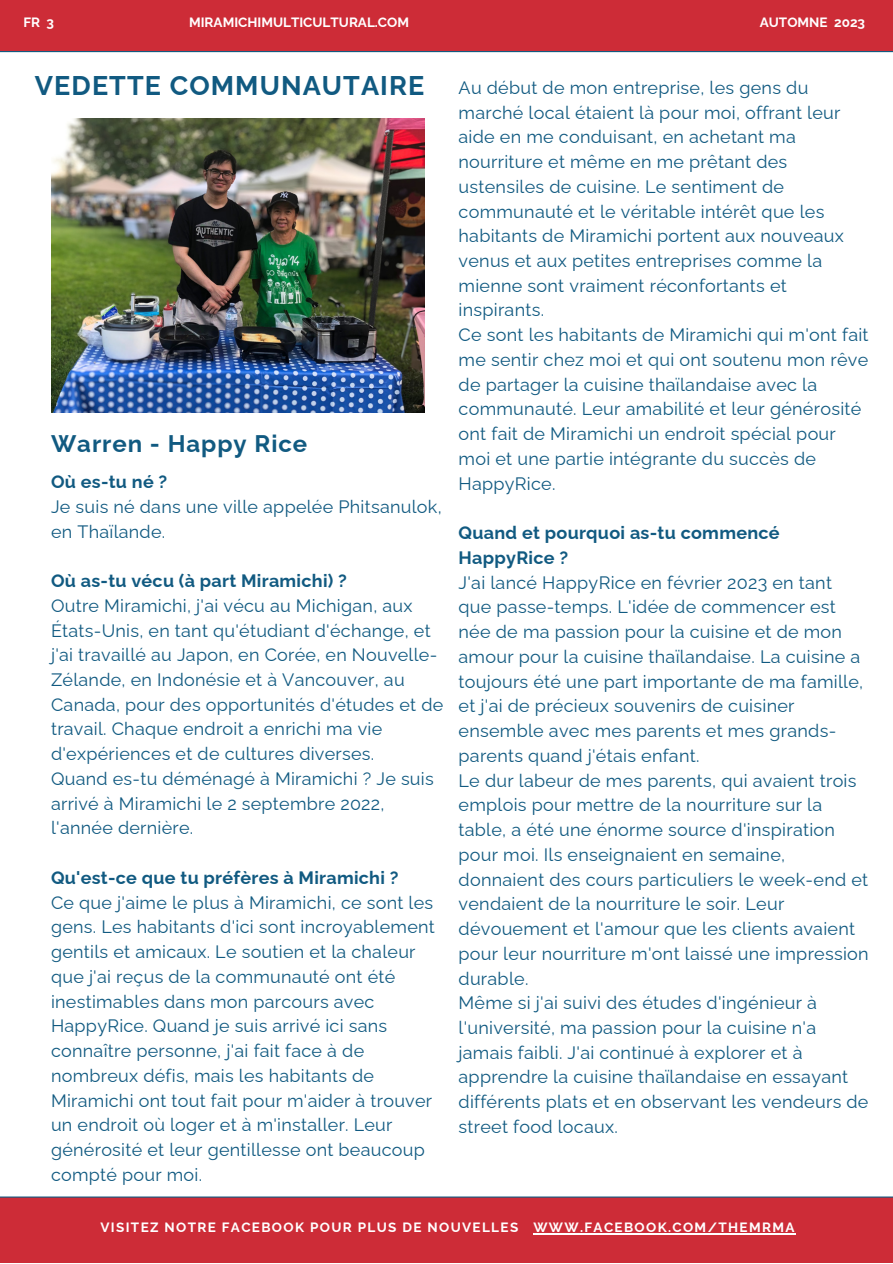
<style>
.page{position:relative;width:893px;height:1264px;background:#fff}
.page>*{position:absolute;margin:0;border:0;box-sizing:border-box;transform-origin:0 0}
.t1{font:700 27px "Raleway";letter-spacing:.04em;color:#115a81}
.t2{font:700 24px "Raleway";letter-spacing:.04em;color:#115a81}
.t3{font:18px/24.8px "Raleway";letter-spacing:.015em;color:#115a81}
.t4{font:700 18px/24.8px "Raleway";letter-spacing:.015em;color:#115a81}
.t5{font:700 13.5px "Raleway";letter-spacing:.1em;color:#fff}
.t6{font:700 13.5px "Raleway";color:#fff}
</style>
<div class="page">
<img style="left:51px;top:119px;width:373px;height:293px">
<div style="left:0;top:1197px;width:892px;height:65px;background:#cd2c37"></div>
<hr style="left:0;top:1196px;width:892px;height:1px;background:#115a81">
<div style="left:0;top:0;width:892px;height:52px;background:#cd2c37"></div>
<hr style="left:0;top:51px;width:892px;height:1px;background:#115a81">
<hr style="left:533px;top:1233px;width:262px;height:1px;background:#fff">
<p class="t5" style="left:23px;top:14px;width:32px">FR 3</p>
<p class="t6" style="left:189px;top:14px;width:221px">MIRAMICHIMULTICULTURAL.COM</p>
<p class="t6" style="left:759px;top:14px;width:107px">AUTOMNE 2023</p>
<p class="t1" style="left:35px;top:70px;width:391px">VEDETTE COMMUNAUTAIRE</p>
<p class="t2" style="left:51px;top:430px;width:258px">Warren - Happy Rice</p>
<p class="t4" style="left:51px;top:469px;width:118px">Où es-tu né ?</p>
<p class="t3" style="left:51px;top:494px;width:392px">Je suis né dans une ville appelée Phitsanulok, en Thaïlande.</p>
<p class="t4" style="left:51px;top:568px;width:297px">Où as-tu vécu (à part Miramichi) ?</p>
<p class="t3" style="left:51px;top:593px;width:394px">Outre Miramichi, j'ai vécu au Michigan, aux États-Unis, en tant qu'étudiant d'échange, et j'ai travaillé au Japon, en Corée, en Nouvelle-Zélande, en Indonésie et à Vancouver, au Canada, pour des opportunités d'études et de travail. Chaque endroit a enrichi ma vie d'expériences et de cultures diverses.</p>
<p class="t3" style="left:51px;top:766px;width:384px">Quand es-tu déménagé à Miramichi ? Je suis arrivé à Miramichi le 2 septembre 2022, l'année dernière.</p>
<p class="t4" style="left:51px;top:865px;width:349px">Qu'est-ce que tu préfères à Miramichi ?</p>
<p class="t3" style="left:51px;top:889px;width:385px">Ce que j'aime le plus à Miramichi, ce sont les gens. Les habitants d'ici sont incroyablement gentils et amicaux. Le soutien et la chaleur que j'ai reçus de la communauté ont été inestimables dans mon parcours avec HappyRice. Quand je suis arrivé ici sans connaître personne, j'ai fait face à de nombreux défis, mais les habitants de Miramichi ont tout fait pour m'aider à trouver un endroit où loger et à m'installer. Leur générosité et leur gentillesse ont beaucoup compté pour moi.</p>
<p class="t3" style="left:458px;top:75px;width:387px">Au début de mon entreprise, les gens du marché local étaient là pour moi, offrant leur aide en me conduisant, en achetant ma nourriture et même en me prêtant des ustensiles de cuisine. Le sentiment de communauté et le véritable intérêt que les habitants de Miramichi portent aux nouveaux venus et aux petites entreprises comme la mienne sont vraiment réconfortants et inspirants.</p>
<p class="t3" style="left:458px;top:322px;width:411px">Ce sont les habitants de Miramichi qui m'ont fait me sentir chez moi et qui ont soutenu mon rêve de partager la cuisine thaïlandaise avec la communauté. Leur amabilité et leur générosité ont fait de Miramichi un endroit spécial pour moi et une partie intégrante du succès de HappyRice.</p>
<p class="t4" style="left:458px;top:520px;width:322px">Quand et pourquoi as-tu commencé<br>HappyRice ?</p>
<p class="t3" style="left:458px;top:570px;width:406px">J'ai lancé HappyRice en février 2023 en tant que passe-temps. L'idée de commencer est née de ma passion pour la cuisine et de mon amour pour la cuisine thaïlandaise. La cuisine a toujours été une part importante de ma famille, et j'ai de précieux souvenirs de cuisiner ensemble avec mes parents et mes grands&shy;parents quand j'étais enfant.</p>
<p class="t3" style="left:458px;top:767px;width:411px">Le dur labeur de mes parents, qui avaient trois emplois pour mettre de la nourriture sur la table, a été une énorme source d'inspiration pour moi. Ils enseignaient en semaine, donnaient des cours particuliers le week-end et vendaient de la nourriture le soir. Leur dévouement et l'amour que les clients avaient pour leur nourriture m'ont laissé une impression durable.</p>
<p class="t3" style="left:458px;top:990px;width:411px">Même si j'ai suivi des études d'ingénieur à l'université, ma passion pour la cuisine n'a jamais faibli. J'ai continué à explorer et à apprendre la cuisine thaïlandaise en essayant différents plats et en observant les vendeurs de street food locaux.</p>
<p class="t5" style="left:100px;top:1219px;width:695px">VISITEZ NOTRE FACEBOOK POUR PLUS DE NOUVELLES WWW.FACEBOOK.COM/THEMRMA</p>
</div>
